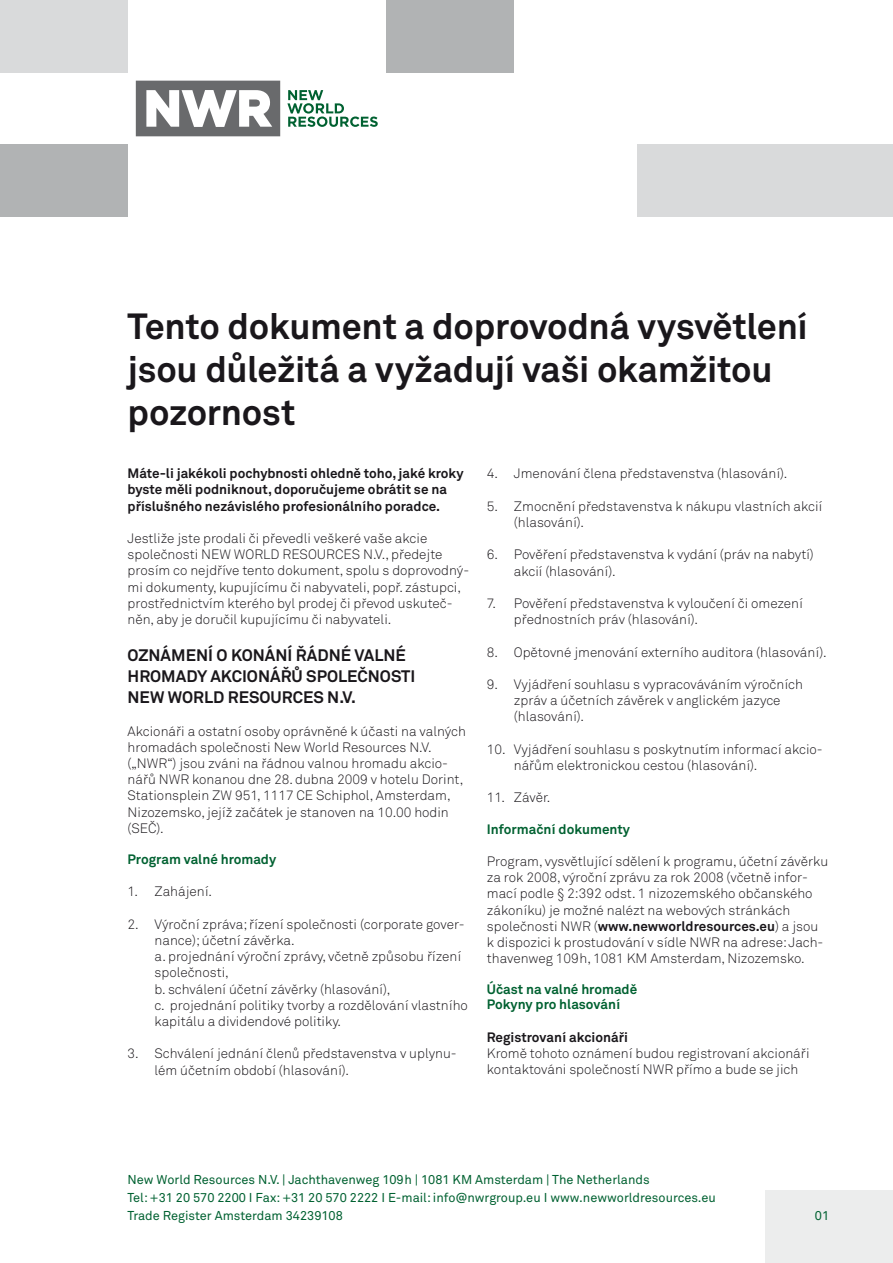
<style>
.page{position:relative;width:893px;height:1263px;background:#fff}
.page>*{position:absolute;margin:0;border:0;box-sizing:border-box;transform-origin:0 0}
.t1{font:700 36px/43.2px "Akkurat Pro";letter-spacing:-.01em;color:#1a171b}
.t2{font:700 16.5px/21px "Akkurat Pro";color:#1a171b}
.t3{font:13.5px/16.2px "Akkurat Light Pro";color:#1a171b}
.t4{font:700 13.5px/16px "Akkurat Pro";color:#1a171b}
.t5{font:700 13.5px/15px "Akkurat Pro";color:#006131}
.t6{font:12.75px/18px "Akkurat Pro";color:#006131}
.s1{font-family:"Akkurat Light Pro";font-weight:400}
</style>
<div class="page">
<div style="left:765px;top:1191px;width:128px;height:72px;background:#eceded"></div>
<svg style="left:136px;top:81px;width:144px;height:55px"></svg>
<svg style="left:287px;top:90px;width:91px;height:37px"></svg>
<div style="left:0;top:0;width:128px;height:72px;background:#d9dadb"></div>
<div style="left:386px;top:0;width:127px;height:72px;background:#b1b3b4"></div>
<div style="left:0;top:145px;width:128px;height:72px;background:#b1b3b4"></div>
<div style="left:638px;top:145px;width:255px;height:72px;background:#d9dadb"></div>
<h1 class="t1" style="left:128px;top:305px;width:682px">Tento dokument a doprovodná vysvětlení jsou důležitá a vyžadují vaši okamžitou pozornost</h1>
<p class="t4" style="left:128px;top:466px;width:337px">Máte-li jakékoli pochybnosti ohledně toho, jaké kroky byste měli podniknout, doporučujeme obrátit se na příslušného nezávislého profesionálního poradce.</p>
<p class="t3" style="left:128px;top:530px;width:343px">Jestliže jste prodali či převedli veškeré vaše akcie společnosti NEW WORLD RESOURCES N.V., předejte prosím co nejdříve tento dokument, spolu s doprovodný&shy;mi dokumenty, kupujícímu či nabyvateli, popř. zástupci, prostřednictvím kterého byl prodej či převod uskuteč&shy;něn, aby je doručil kupujícímu či nabyvateli.</p>
<p class="t2" style="left:128px;top:645px;width:289px">OZNÁMENÍ O KONÁNÍ ŘÁDNÉ VALNÉ<br>HROMADY AKCIONÁŘŮ SPOLEČNOSTI<br>NEW WORLD RESOURCES N.V.</p>
<p class="t3" style="left:128px;top:723px;width:340px">Akcionáři a ostatní osoby oprávněné k účasti na valných hromadách společnosti New World Resources N.V. („NWR“) jsou zváni na řádnou valnou hromadu akcio&shy;nářů NWR konanou dne 28. dubna 2009 v hotelu Dorint, Stationsplein ZW 951, 1117 CE Schiphol, Amsterdam, Nizozemsko, jejíž začátek je stanoven na 10.00 hodin (SEČ).</p>
<p class="t5" style="left:128px;top:852px;width:150px">Program valné hromady</p>
<p class="t3" style="left:128px;top:884px;width:86px">1. Zahájení.</p>
<p class="t3" style="left:155px;top:916px;width:315px;text-indent:-27px">2. Výroční zpráva; řízení společnosti (corporate gover&shy;nance); účetní závěrka.<br>a. projednání výroční zprávy, včetně způsobu řízení společnosti,<br>b. schválení účetní závěrky (hlasování),<br>c. projednání politiky tvorby a rozdělování vlastního kapitálu a dividendové politiky.</p>
<p class="t3" style="left:155px;top:1046px;width:304px;text-indent:-27px">3. Schválení jednání členů představenstva v uplynu&shy;lém účetním období (hlasování).</p>
<p class="t3" style="left:487px;top:466px;width:302px">4. Jmenování člena představenstva (hlasování).</p>
<p class="t3" style="left:514px;top:498px;width:310px;text-indent:-27px">5. Zmocnění představenstva k nákupu vlastních akcií (hlasování).</p>
<p class="t3" style="left:514px;top:547px;width:301px;text-indent:-27px">6. Pověření představenstva k vydání (práv na nabytí) akcií (hlasování).</p>
<p class="t3" style="left:514px;top:595px;width:291px;text-indent:-27px">7. Pověření představenstva k vyloučení či omezení přednostních práv (hlasování).</p>
<p class="t3" style="left:487px;top:644px;width:341px">8. Opětovné jmenování externího auditora (hlasování).</p>
<p class="t3" style="left:514px;top:676px;width:291px;text-indent:-27px">9. Vyjádření souhlasu s vypracováváním výročních zpráv a účetních závěrek v anglickém jazyce (hlasování).</p>
<p class="t3" style="left:514px;top:741px;width:310px;text-indent:-27px">10. Vyjádření souhlasu s poskytnutím informací akcio&shy;nářům elektronickou cestou (hlasování).</p>
<p class="t3" style="left:487px;top:790px;width:65px">11. Závěr.</p>
<p class="t5" style="left:487px;top:821px;width:145px">Informační dokumenty</p>
<p class="t3" style="left:487px;top:853px;width:343px">Program, vysvětlující sdělení k programu, účetní závěrku za rok 2008, výroční zprávu za rok 2008 (včetně infor&shy;mací podle § 2:392 odst. 1 nizozemského občanského zákoníku) je možné nalézt na webových stránkách</p>
<p class="t4" style="left:487px;top:918px;width:333px"><span class="s1">společnosti NWR (</span>www.newworldresources.eu<span class="s1">) a jsou</span></p>
<p class="t3" style="left:487px;top:934px;width:338px">k dispozici k prostudování v sídle NWR na adrese: Jach&shy;thavenweg 109h, 1081 KM Amsterdam, Nizozemsko.</p>
<p class="t5" style="left:487px;top:982px;width:152px">Účast na valné hromadě<br>Pokyny pro hlasování</p>
<p class="t4" style="left:487px;top:1029px;width:142px">Registrovaní akcionáři</p>
<p class="t3" style="left:487px;top:1045px;width:324px">Kromě tohoto oznámení budou registrovaní akcionáři kontaktováni společností NWR přímo a bude se jich</p>
<p class="t6" style="left:128px;top:1171px;width:590px">New World Resources N.V. | Jachthavenweg 109h | 1081 KM Amsterdam | The Netherlands<br>Tel: +31 20 570 2200 I Fax: +31 20 570 2222 I E-mail: info@nwrgroup.eu I www.newworldresources.eu<br>Trade Register Amsterdam 34239108</p>
<p class="t6" style="left:815px;top:1207px;width:16px">01</p>
</div>
